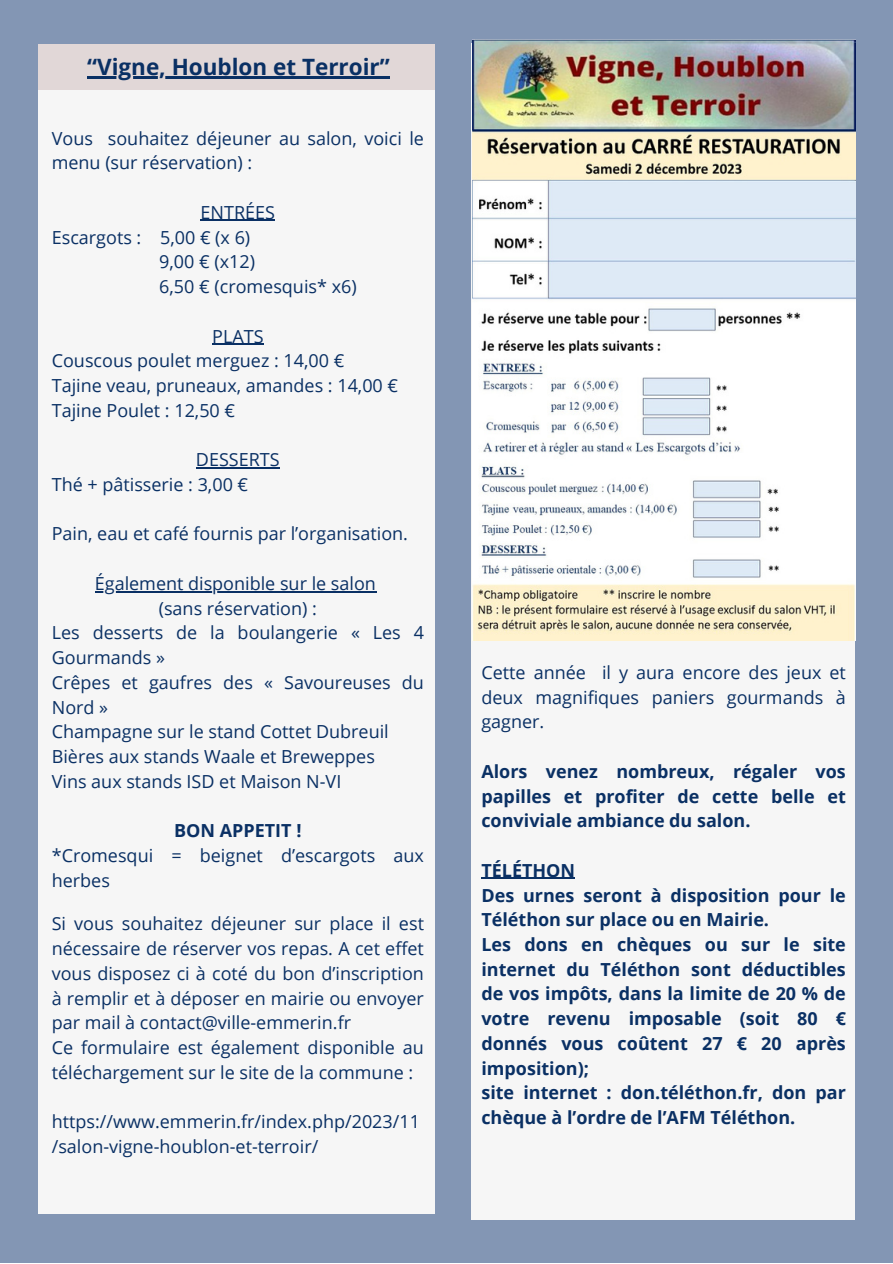
<style>
.page{position:relative;width:893px;height:1264px;background:#fff}
.page>*{position:absolute;margin:0;border:0;box-sizing:border-box;transform-origin:0 0}
.t1{font:700 22.5px "Open Sans";color:#0a3064}
.t2{font:18px/24.8px "Open Sans";color:#0a3064}
.t3{font:700 18px/24.8px "Open Sans";color:#0a3064;text-align:justify}
</style>
<div class="page">
<div style="left:0;top:0;width:892px;height:1262px;background:#8396b4"></div>
<div style="left:38px;top:81px;width:396px;height:1132px;background:#f6f6f6"></div>
<div style="left:471px;top:43px;width:384px;height:1176px;background:#f6f6f6"></div>
<div style="left:38px;top:44px;width:396px;height:45px;background:#e1d7d7"></div>
<hr style="left:87px;top:76px;width:303px;height:3px;background:#0a3064">
<img style="left:472px;top:40px;width:383px;height:600px">
<hr style="left:481px;top:877px;width:94px;height:2px;background:#0a3064">
<hr style="left:201px;top:220px;width:74px;height:1px;background:#0a3064">
<hr style="left:212px;top:343px;width:51px;height:2px;background:#0a3064">
<hr style="left:196px;top:467px;width:84px;height:1px;background:#0a3064">
<hr style="left:95px;top:591px;width:281px;height:1px;background:#0a3064">
<p class="t1" style="left:87px;top:51px;width:304px">“Vigne, Houblon et Terroir”</p>
<p class="t2" style="left:52px;top:125px;width:373px">Vous souhaitez déjeuner au salon, voici le menu (sur réservation) :</p>
<p class="t2" style="left:201px;top:199px;width:76px">ENTRÉES</p>
<p class="t2" style="left:52px;top:224px;width:200px">Escargots : 5,00 € (x 6)</p>
<p class="t2" style="left:159px;top:249px;width:97px">9,00 € (x12)</p>
<p class="t2" style="left:159px;top:274px;width:199px">6,50 € (cromesquis* x6)</p>
<p class="t2" style="left:212px;top:323px;width:53px">PLATS</p>
<p class="t2" style="left:52px;top:348px;width:294px">Couscous poulet merguez : 14,00 €</p>
<p class="t2" style="left:52px;top:372px;width:348px">Tajine veau, pruneaux, amandes : 14,00 €</p>
<p class="t2" style="left:52px;top:397px;width:185px">Tajine Poulet : 12,50 €</p>
<p class="t2" style="left:196px;top:447px;width:85px">DESSERTS</p>
<p class="t2" style="left:52px;top:471px;width:198px">Thé + pâtisserie : 3,00 €</p>
<p class="t2" style="left:52px;top:521px;width:358px">Pain, eau et café fournis par l’organisation.</p>
<p class="t2" style="left:95px;top:570px;width:283px">Également disponible sur le salon</p>
<p class="t2" style="left:159px;top:595px;width:160px">(sans réservation) :</p>
<p class="t2" style="left:52px;top:620px;width:374px">Les desserts de la boulangerie « Les 4<br>Gourmands »</p>
<p class="t2" style="left:52px;top:669px;width:373px">Crêpes et gaufres des « Savoureuses du<br>Nord »</p>
<p class="t2" style="left:52px;top:719px;width:338px">Champagne sur le stand Cottet Dubreuil</p>
<p class="t2" style="left:52px;top:743px;width:325px">Bières aux stands Waale et Breweppes</p>
<p class="t2" style="left:52px;top:768px;width:291px">Vins aux stands ISD et Maison N-VI</p>
<p class="t3" style="left:174px;top:818px;width:129px">BON APPETIT !</p>
<p class="t2" style="left:52px;top:842px;width:373px">*Cromesqui = beignet d’escargots aux herbes</p>
<p class="t2" style="left:52px;top:911px;width:374px;text-align:justify">Si vous souhaitez déjeuner sur place il est nécessaire de réserver vos repas. A cet effet vous disposez ci à coté du bon d’inscription à remplir et à déposer en mairie ou envoyer par mail à contact@ville-emmerin.fr</p>
<p class="t2" style="left:52px;top:1034px;width:373px">Ce formulaire est également disponible au téléchargement sur le site de la commune :</p>
<p class="t2" style="left:52px;top:1108px;width:370px">https://www.emmerin.fr/index.php/2023/11 /salon-vigne-houblon-et-terroir/</p>
<p class="t2" style="left:481px;top:659px;width:366px;text-align:justify">Cette année il y aura encore des jeux et deux magnifiques paniers gourmands à gagner.</p>
<p class="t3" style="left:481px;top:758px;width:366px">Alors venez nombreux, régaler vos papilles et profiter de cette belle et conviviale ambiance du salon.</p>
<p class="t3" style="left:481px;top:857px;width:95px">TÉLÉTHON</p>
<p class="t3" style="left:481px;top:882px;width:366px">Des urnes seront à disposition pour le<br>Téléthon sur place ou en Mairie.</p>
<p class="t3" style="left:481px;top:931px;width:366px">Les dons en chèques ou sur le site internet du Téléthon sont déductibles de vos impôts, dans la limite de 20 % de votre revenu imposable (soit 80 € donnés vous coûtent 27 € 20 après imposition);</p>
<p class="t3" style="left:481px;top:1080px;width:366px">site internet : don.téléthon.fr, don par chèque à l’ordre de l’AFM Téléthon.</p>
</div>
